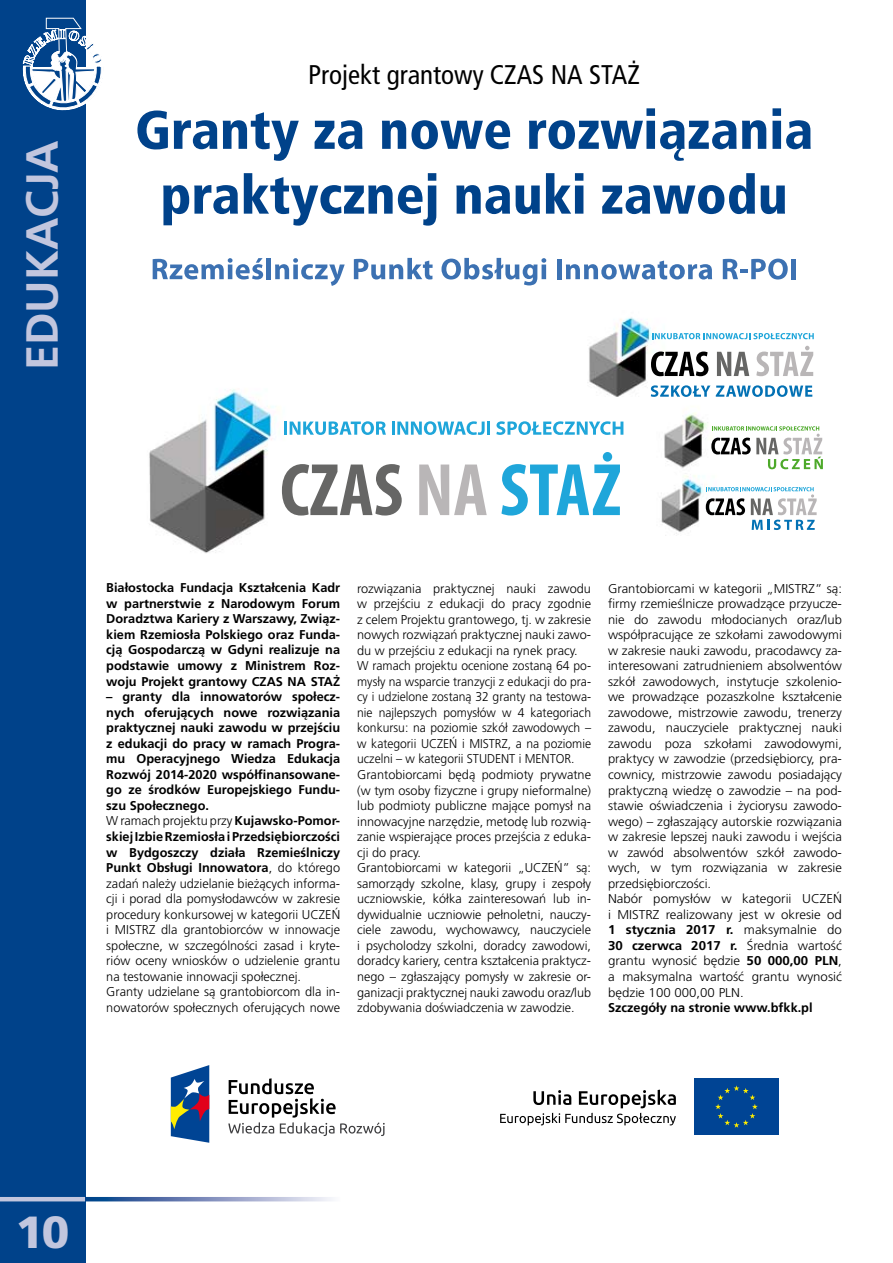
<style>
.page{position:relative;width:893px;height:1263px;background:#fff}
.page>*{position:absolute;margin:0;border:0;box-sizing:border-box;transform-origin:0 0}
.t1{font:900 condensed 54px/64.8px "Frutiger LTCE";color:#00428a;text-align:center}
.t2{font:700 45px "Frutiger CE";color:#c2c6de}
.t3{font:900 45px "Frutiger CE";color:#c2c6de}
.t4{font:condensed 27px "Frutiger LTCE";color:#000}
.t5{font:300 12.75px/15.6px "Frutiger CE";color:#000}
.t6{font:700 12.75px/15.6px "Frutiger CE";color:#000;text-align:justify}
.s1{font-weight:700}
</style>
<div class="page">
<div style="left:0;top:0;width:85px;height:1263px;background:#00428a"></div>
<hr style="left:0;top:1197px;width:85px;height:4px;background:#c2c6de">
<svg style="left:85px;top:1197px;width:247px;height:4px"></svg>
<svg style="left:22px;top:18px;width:81px;height:93px"></svg>
<img style="left:149px;top:257px;width:674px;height:296px">
<svg style="left:153px;top:258px;width:110px;height:21px"></svg>
<div style="left:266px;top:258px;width:5px;height:21px;background:#3c71b2"></div>
<svg style="left:275px;top:258px;width:70px;height:28px"></svg>
<svg style="left:354px;top:258px;width:79px;height:21px"></svg>
<svg style="left:441px;top:258px;width:105px;height:27px"></svg>
<div style="left:557px;top:259px;width:5px;height:20px;background:#3c71b2"></div>
<svg style="left:566px;top:261px;width:146px;height:18px"></svg>
<svg style="left:723px;top:259px;width:65px;height:20px"></svg>
<div style="left:791px;top:259px;width:5px;height:20px;background:#3c71b2"></div>
<svg style="left:284px;top:421px;width:102px;height:14px"></svg>
<svg style="left:392px;top:421px;width:98px;height:14px"></svg>
<svg style="left:496px;top:421px;width:127px;height:14px"></svg>
<svg style="left:651px;top:385px;width:59px;height:12px"></svg>
<svg style="left:716px;top:385px;width:96px;height:12px"></svg>
<svg style="left:652px;top:333px;width:162px;height:6px"></svg>
<svg style="left:282px;top:464px;width:120px;height:51px"></svg>
<svg style="left:419px;top:464px;width:68px;height:51px"></svg>
<svg style="left:501px;top:452px;width:119px;height:63px"></svg>
<svg style="left:651px;top:352px;width:57px;height:24px"></svg>
<svg style="left:717px;top:352px;width:32px;height:24px"></svg>
<svg style="left:756px;top:346px;width:57px;height:30px"></svg>
<svg style="left:706px;top:487px;width:111px;height:43px"></svg>
<svg style="left:711px;top:426px;width:112px;height:43px"></svg>
<svg style="left:171px;top:1065px;width:38px;height:78px"></svg>
<svg style="left:228px;top:1078px;width:157px;height:58px"></svg>
<div style="left:694px;top:1079px;width:85px;height:56px;background:#004494"></div>
<svg style="left:715px;top:1085px;width:43px;height:43px"></svg>
<svg style="left:500px;top:1089px;width:176px;height:36px"></svg>
<h2 class="t2" style="left:15px;top:370px;width:231px;rotate:-90deg">edu kacja</h2>
<h3 class="t4" style="left:308px;top:59px;width:333px">Projekt grantowy CZAS NA STAŻ</h3>
<h1 class="t1" style="left:135px;top:98px;width:680px">Granty za nowe rozwiązania praktycznej nauki zawodu</h1>
<p class="t6" style="left:106px;top:580px;width:235px">Białostocka Fundacja Kształcenia Kadr w partnerstwie z Narodowym Forum Doradztwa Kariery z Warszawy, Związ&shy;kiem Rzemiosła Polskiego oraz Funda&shy;cją Gospodarczą w Gdyni realizuje na podstawie umowy z M inistrem Roz&shy;woju Projekt grantowy CZAS</p>
<p class="t6" style="left:288px;top:673px;width:54px">NASTAŻ</p>
<p class="t5" style="left:106px;top:689px;width:235px"><span class="s1">– granty dla innowatorów społecz&shy;nych oferujących nowe rozwiązania praktycznej nauki zawodu w przejściu z edukacji do pracy w ramach Progra&shy;mu Operacyjnego Wiedza Edukacja Rozwój 2014-2020 współfinansowane&shy;go ze środków Europejskiego Fundu&shy;szu Społecznego.<br></span>W ramach projektu przy <span class="s1">Kujawsko-Pomor&shy;skiej Izbie Rzemiosła i Przedsiębiorczości w Bydgoszczy działa Rzemieślniczy Punkt Obsługi Innowatora</span>, do którego zadań należy udzielanie bieżących informa&shy;cji i porad dla pomysłodawców w zakresie procedury konkursowej w kategorii UCZEŃ i MISTRZ dla grantobiorców w innowacje społeczne, w szczególności zasad i kryte&shy;riów oceny wniosków o udzielenie grantu na testowanie innowacji społecznej.<br>Granty udzielane są grantobiorcom dla in&shy;nowatorów społecznych oferujących nowe</p>
<p class="t5" style="left:357px;top:580px;width:235px">rozwiązania praktycznej nauki zawodu w przejściu z edukacji do pracy zgodnie z celem Projektu grantowego, tj. w zakresie nowych rozwiązań praktycznej nauki zawo&shy;du w przejściu z edukacji na rynek pracy.<br>W ramach projektu ocenione zostaną 64 po&shy;mysły na wsparcie tranzycji z edukacji do pra&shy;cy i udzielone zostaną 32 granty na testowa&shy;nie najlepszych pomysłów w 4 kategoriach konkursu: na poziomie szkół zawodowych – w kategorii UCZEŃ i MISTRZ, a na poziomie uczelni – w kategorii STUDENT i MENTOR.<br>Grantobiorcami będą podmioty prywatne (w tym osoby fizyczne i grupy nieformalne) lub podmioty publiczne mające pomysł na innowacyjne narzędzie, metodę lub rozwią&shy;zanie wspierające proces przejścia z eduka&shy;cji do pracy.<br>Grantobiorcami w kategorii „UCZEŃ” są: samorządy szkolne, klasy, grupy i zespoły uczniowskie, kółka zainteresowań lub in&shy;dywidualnie uczniowie pełnoletni, nauczy&shy;ciele zawodu, wychowawcy, nauczyciele i psycholodzy szkolni, doradcy zawodowi, doradcy kariery, centra kształcenia praktycz&shy;nego – zgłaszający pomysły w zakresie or&shy;ganizacji praktycznej nauki zawodu oraz/lub zdobywania doświadczenia w zawodzie.</p>
<p class="t5" style="left:608px;top:580px;width:235px">Grantobiorcami w kategorii „MISTRZ” są: firmy rzemieślnicze prowadzące przyucze&shy;nie do zawodu młodocianych oraz/lub współpracujące ze szkołami zawodowymi w zakresie nauki zawodu, pracodawcy za&shy;interesowani zatrudnieniem absolwentów szkół zawodowych, instytucje szkolenio&shy;we prowadzące pozaszkolne kształcenie zawodowe, mistrzowie zawodu, trenerzy zawodu, nauczyciele praktycznej nauki zawodu poza szkołami zawodowymi, praktycy w zawodzie (przedsiębiorcy, pra&shy;cownicy, mistrzowie zawodu posiadający praktyczną wiedzę o zawodzie – na pod&shy;stawie oświadczenia i życiorysu zawodo&shy;wego) – zgłaszający autorskie rozwiązania w zakresie lepszej nauki zawodu i wejścia w zawód absolwentów szkół zawodo&shy;wych, w tym rozwiązania w zakresie przedsiębiorczości.<br>Nabór pomysłów w kategorii UCZEŃ i MISTRZ realizowany jest w okresie od <span class="s1">1 stycznia 2017 r.</span> maksymalnie do <span class="s1">30 czerwca 2017 r.</span> Średnia wartość grantu wynosić będzie <span class="s1">50 000,00 PLN</span> , a maksymalna wartość grantu wynosić będzie 100 000,00 PLN.</p>
<p class="t6" style="left:608px;top:1000px;width:206px">Szczegóły na stronie www.bfkk.pl</p>
<h2 class="t3" style="left:16px;top:1205px;width:55px">10</h2>
</div>
